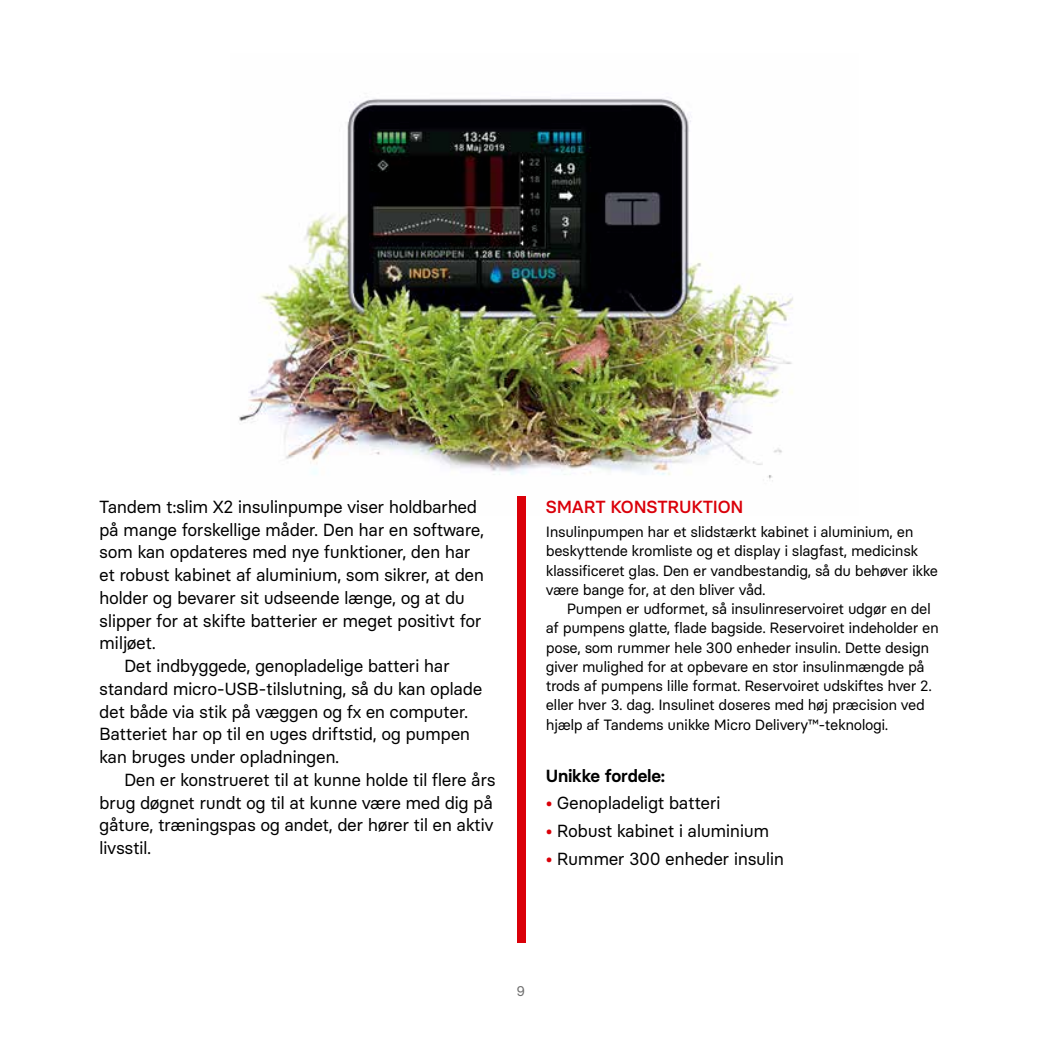
<style>
.page{position:relative;width:1042px;height:1042px;background:#fff}
.page>*{position:absolute;margin:0;border:0;box-sizing:border-box;transform-origin:0 0}
.t1{font:17.5px "Basier Circle";letter-spacing:-.025em;color:#000}
.t2{font:500 17.5px "Basier Circle";letter-spacing:-.01em;color:#da0009}
.t3{font:600 17.5px "Basier Circle";letter-spacing:-.01em;color:#000}
.t4{font:14.88px/19.2px "Basier Circle";letter-spacing:-.025em;color:#000}
.t5{font:14px "Basier Circle";color:#6e6e6e}
.s1{color:#da0009}
</style>
<div class="page">
<img style="left:239px;top:98px;width:554px;height:417px">
<div style="left:517px;top:496px;width:8px;height:447px;background:#da0009"></div>
<p class="t1" style="left:99px;top:496px;width:379px">Tandem t:slim X2 insulinpumpe viser holdbarhed</p>
<p class="t1" style="left:99px;top:518px;width:386px">på mange forskellige måder. Den har en software,</p>
<p class="t1" style="left:99px;top:541px;width:373px">som kan opdateres med nye funktioner, den har</p>
<p class="t1" style="left:99px;top:564px;width:386px">et robust kabinet af aluminium, som sikrer, at den</p>
<p class="t1" style="left:99px;top:587px;width:367px">holder og bevarer sit udseende længe, og at du</p>
<p class="t1" style="left:99px;top:609px;width:384px">slipper for at skifte batterier er meget positivt for</p>
<p class="t1" style="left:99px;top:632px;width:58px">miljøet.</p>
<p class="t1" style="left:124px;top:655px;width:327px">Det indbyggede, genopladelige batteri har</p>
<p class="t1" style="left:99px;top:678px;width:385px">standard micro-USB-tilslutning, så du kan oplade</p>
<p class="t1" style="left:99px;top:700px;width:370px">det både via stik på væggen og fx en computer.</p>
<p class="t1" style="left:99px;top:723px;width:372px">Batteriet har op til en uges driftstid, og pumpen</p>
<p class="t1" style="left:99px;top:746px;width:242px">kan bruges under opladningen.</p>
<p class="t1" style="left:124px;top:769px;width:373px">Den er konstrueret til at kunne holde til flere års</p>
<p class="t1" style="left:99px;top:791px;width:395px">brug døgnet rundt og til at kunne være med dig på</p>
<p class="t1" style="left:99px;top:814px;width:396px">gåture, træningspas og andet, der hører til en aktiv</p>
<p class="t1" style="left:99px;top:837px;width:54px">livsstil.</p>
<p class="t2" style="left:546px;top:496px;width:199px">SMART KONSTRUKTION</p>
<p class="t4" style="left:546px;top:522px;width:394px">Insulinpumpen har et slidstærkt kabinet i aluminium, en beskyttende kromliste og et display i slagfast, medicinsk klassificeret glas. Den er vandbestandig, så du behøver ikke være bange for, at den bliver våd.</p>
<p class="t4" style="left:546px;top:599px;width:394px;text-indent:21px">Pumpen er udformet, så insulinreservoiret udgør en del af pumpens glatte, flade bagside. Reservoiret indeholder en pose, som rummer hele 300 enheder insulin. Dette design giver mulighed for at opbevare en stor insulinmængde på trods af pumpens lille format. Reservoiret udskiftes hver 2. eller hver 3. dag. Insulinet doseres med høj præcision ved hjælp af Tandems unikke Micro Delivery™-teknologi.</p>
<p class="t3" style="left:546px;top:764px;width:121px">Unikke fordele:</p>
<p class="t1" style="left:546px;top:792px;width:176px"><span class="s1">•</span> Genopladeligt batteri</p>
<p class="t1" style="left:546px;top:820px;width:225px"><span class="s1">•</span> Robust kabinet i aluminium</p>
<p class="t1" style="left:546px;top:847px;width:240px"><span class="s1">•</span> Rummer 300 enheder insulin</p>
<p class="t5" style="left:517px;top:982px;width:10px">9</p>
</div>
